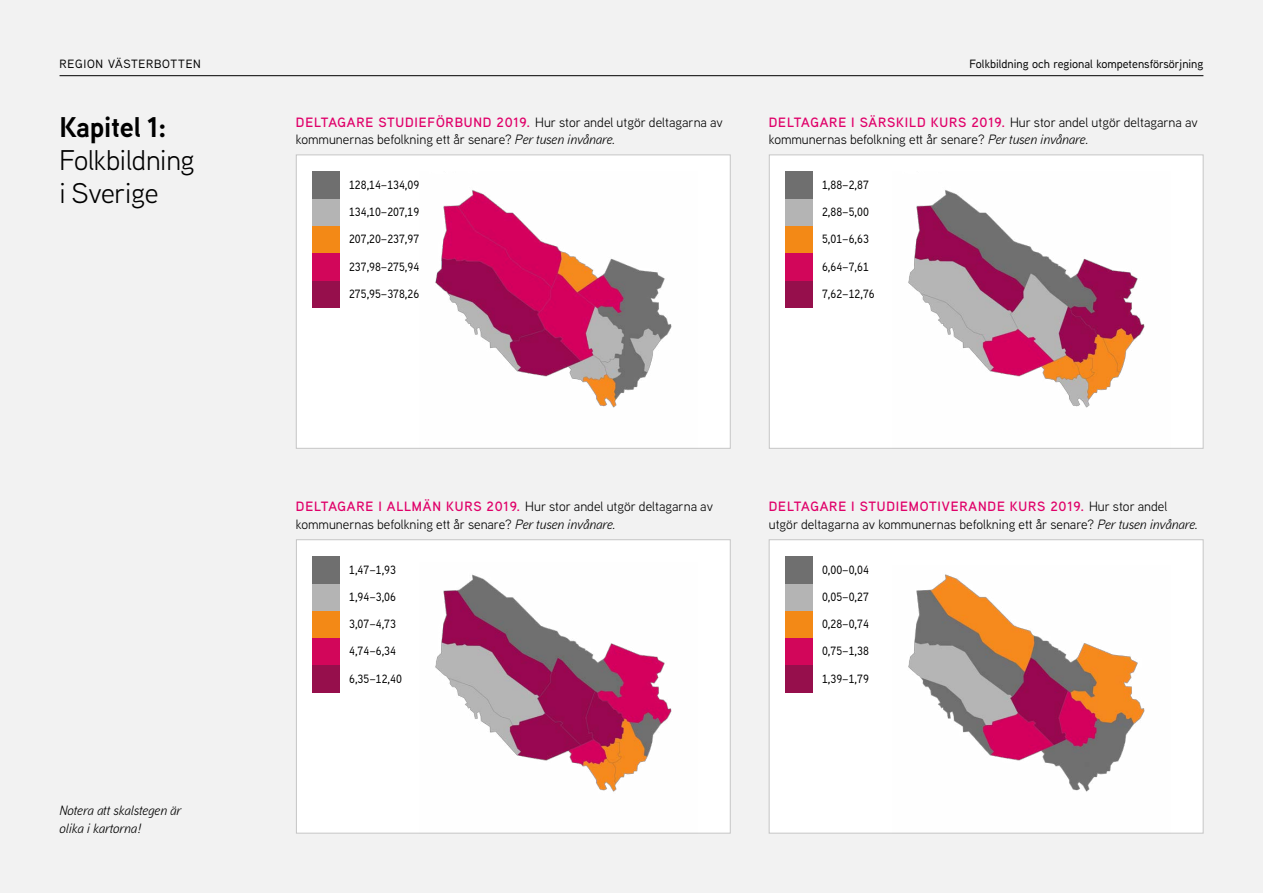
<style>
.page{position:relative;width:1263px;height:893px;background:#f2f2f2}
.page>*{position:absolute;margin:0;border:0;box-sizing:border-box;transform-origin:0 0}
.t1{font:28.5px/33px "Aaux Next";letter-spacing:-.01em;color:#000}
.t2{font:700 28.5px "Aaux Next";letter-spacing:-.01em;color:#000}
.t3{font:13.5px/17.2px "Aaux Next";color:#000}
.t4{font:italic 13.5px/18px "Aaux Next";color:#000}
.Legendsiffra{font:500 12px "Aaux Next";color:#000}
.Legendsiffra-2{font:500 12px "Aaux Next";letter-spacing:.06em;color:#000}
.s1{font-weight:600;color:#e00069}
.s2{font-style:italic}
</style>
<div class="page">
<hr style="left:60px;top:75px;width:1143px;height:1px;background:#000">
<div style="left:769px;top:539px;width:434px;height:294px;background:#fff;border:1px solid #c6c6c6"></div>
<div style="left:296px;top:155px;width:434px;height:294px;background:#fff;border:1px solid #c6c6c6"></div>
<div style="left:296px;top:539px;width:434px;height:294px;background:#fff;border:1px solid #c6c6c6"></div>
<div style="left:769px;top:155px;width:434px;height:294px;background:#fff;border:1px solid #c6c6c6"></div>
<div style="left:313px;top:665px;width:27px;height:27px;background:#960f4c"></div>
<div style="left:785px;top:665px;width:28px;height:27px;background:#960f4c"></div>
<div style="left:313px;top:280px;width:27px;height:27px;background:#960f4c"></div>
<div style="left:313px;top:638px;width:27px;height:27px;background:#d2065a"></div>
<div style="left:785px;top:638px;width:28px;height:27px;background:#d2065a"></div>
<div style="left:313px;top:253px;width:27px;height:27px;background:#d2065a"></div>
<div style="left:313px;top:610px;width:27px;height:28px;background:#f38916"></div>
<div style="left:785px;top:610px;width:28px;height:28px;background:#f38916"></div>
<div style="left:313px;top:226px;width:27px;height:27px;background:#f38916"></div>
<div style="left:313px;top:583px;width:27px;height:27px;background:#b4b4b4"></div>
<div style="left:785px;top:583px;width:28px;height:27px;background:#b4b4b4"></div>
<div style="left:313px;top:199px;width:27px;height:27px;background:#b4b4b4"></div>
<div style="left:313px;top:556px;width:27px;height:27px;background:#6f6f6f"></div>
<div style="left:785px;top:556px;width:28px;height:27px;background:#6f6f6f"></div>
<div style="left:313px;top:171px;width:27px;height:28px;background:#6f6f6f"></div>
<div style="left:785px;top:280px;width:28px;height:27px;background:#960f4c"></div>
<div style="left:785px;top:253px;width:28px;height:27px;background:#d2065a"></div>
<div style="left:785px;top:226px;width:28px;height:27px;background:#f38916"></div>
<div style="left:785px;top:199px;width:28px;height:27px;background:#b4b4b4"></div>
<div style="left:785px;top:171px;width:28px;height:28px;background:#6f6f6f"></div>
<img style="left:892px;top:190px;width:278px;height:259px">
<img style="left:419px;top:190px;width:279px;height:259px">
<img style="left:892px;top:574px;width:278px;height:259px">
<img style="left:419px;top:574px;width:279px;height:259px">
<p class="Legendsiffra-2" style="left:60px;top:56px;width:141px">Region Västerbotten</p>
<p class="Legendsiffra" style="left:969px;top:56px;width:235px">Folkbildning och regional kompetensförsörjning</p>
<h1 class="t2" style="left:60px;top:107px;width:109px">Kapitel 1:</h1>
<h1 class="t1" style="left:60px;top:143px;width:137px">Folkbildning i Sverige</h1>
<p class="t4" style="left:60px;top:801px;width:123px">Notera att skalstegen är olika i kartorna!</p>
<p class="t3" style="left:296px;top:113px;width:428px"><span class="s1">DELTAGARE STUDIEFÖRBUND 2019.</span> Hur stor andel utgör deltagarna av</p>
<p class="t3" style="left:296px;top:130px;width:320px">kommunernas befolkning ett år senare? <span class="s2">Per tusen invånare.</span></p>
<p class="t3" style="left:769px;top:113px;width:430px"><span class="s1">DELTAGARE I SÄRSKILD KURS 2019.</span> Hur stor andel utgör deltagarna av kommunernas befolkning ett år senare? <span class="s2">Per tusen invånare.</span></p>
<p class="Legendsiffra" style="left:349px;top:177px;width:72px">128,14–134,09</p>
<p class="Legendsiffra" style="left:822px;top:177px;width:48px">1,88–2,87</p>
<p class="Legendsiffra" style="left:349px;top:204px;width:72px">134,10–207,19</p>
<p class="Legendsiffra" style="left:822px;top:204px;width:48px">2,88–5,00</p>
<p class="Legendsiffra" style="left:349px;top:231px;width:72px">207,20–237,97</p>
<p class="Legendsiffra" style="left:822px;top:231px;width:48px">5,01–6,63</p>
<p class="Legendsiffra" style="left:349px;top:258px;width:72px">237,98–275,94</p>
<p class="Legendsiffra" style="left:822px;top:258px;width:48px">6,64–7,61</p>
<p class="Legendsiffra" style="left:349px;top:285px;width:72px">275,95–378,26</p>
<p class="Legendsiffra" style="left:822px;top:285px;width:54px">7,62–12,76</p>
<p class="t3" style="left:296px;top:498px;width:419px"><span class="s1">DELTAGARE I ALLMÄN KURS 2019.</span> Hur stor andel utgör deltagarna av kommunernas befolkning ett år senare? <span class="s2">Per tusen invånare.</span></p>
<p class="t3" style="left:769px;top:498px;width:430px"><span class="s1">DELTAGARE I STUDIEMOTIVERANDE KURS 2019.</span> Hur stor andel utgör deltagarna av kommunernas befolkning ett år senare? <span class="s2">Per tusen invånare.</span></p>
<p class="Legendsiffra" style="left:349px;top:561px;width:48px">1,47–1,93</p>
<p class="Legendsiffra" style="left:822px;top:561px;width:48px">0,00–0,04</p>
<p class="Legendsiffra" style="left:349px;top:588px;width:48px">1,94–3,06</p>
<p class="Legendsiffra" style="left:822px;top:588px;width:48px">0,05–0,27</p>
<p class="Legendsiffra" style="left:349px;top:616px;width:48px">3,07–4,73</p>
<p class="Legendsiffra" style="left:822px;top:616px;width:48px">0,28–0,74</p>
<p class="Legendsiffra" style="left:349px;top:643px;width:48px">4,74–6,34</p>
<p class="Legendsiffra" style="left:822px;top:643px;width:48px">0,75–1,38</p>
<p class="Legendsiffra" style="left:349px;top:670px;width:54px">6,35–12,40</p>
<p class="Legendsiffra" style="left:822px;top:670px;width:48px">1,39–1,79</p>
</div>
